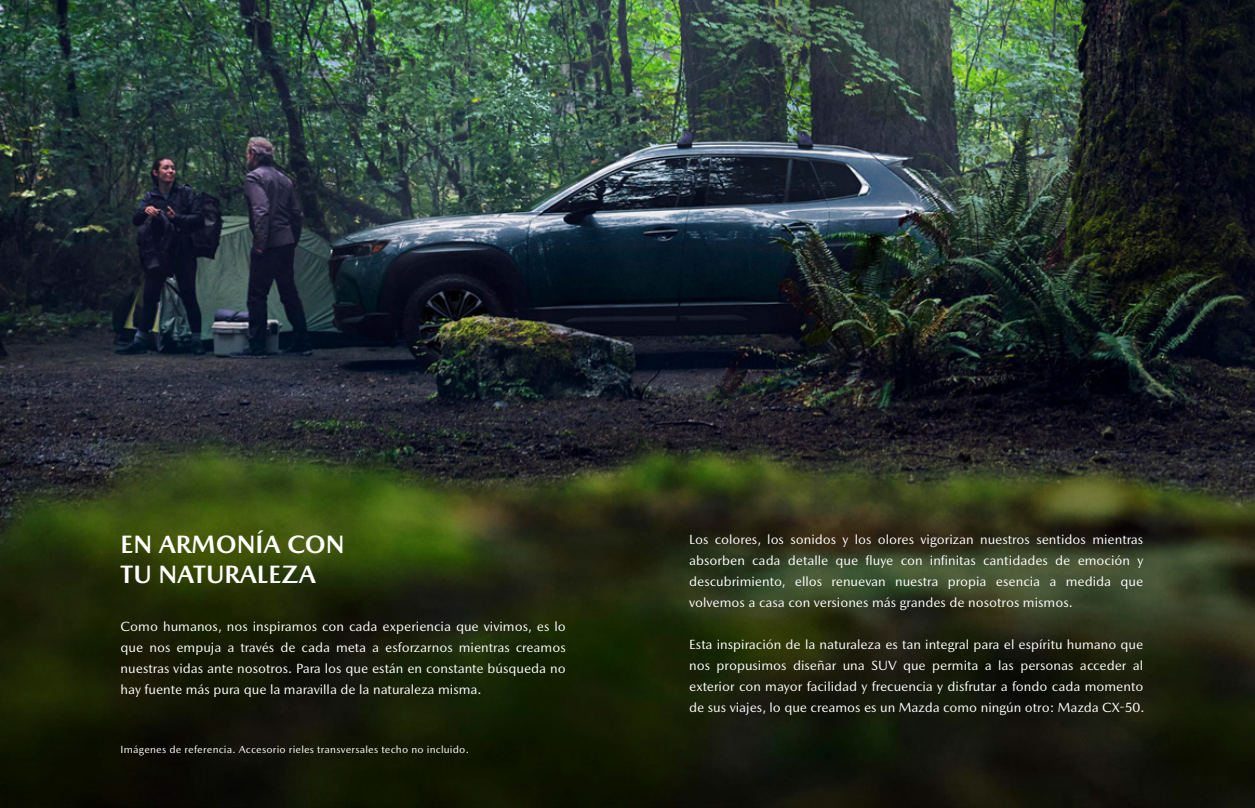
<style>
.page{position:relative;width:1255px;height:808px;background:#fff}
.page>*{position:absolute;margin:0;border:0;box-sizing:border-box;transform-origin:0 0}
.t1{font:700 25.5px/30.6px "Mazda Type";color:#fff}
.t2{font:13.5px/21px "Mazda Type";color:#fff;text-align:justify}
.t3{font:10.5px "Mazda Type";letter-spacing:.02em;color:#fff}
</style>
<div class="page">
<img style="left:0;top:0;width:1254px;height:808px">
<h1 class="t1" style="left:121px;top:528px;width:225px">EN ARMONÍA CON<br>TU NATURALEZA</h1>
<p class="t2" style="left:121px;top:616px;width:446px">Como humanos, nos inspiramos con cada experiencia que vivimos, es lo que nos empuja a través de cada meta a esforzarnos mientras creamos nuestras vidas ante nosotros. Para los que están en constante búsqueda no hay fuente más pura que la maravilla de la naturaleza misma.</p>
<p class="t3" style="left:121px;top:743px;width:349px">Imágenes de referencia. Accesorio rieles transversales techo no incluido.</p>
<p class="t2" style="left:689px;top:529px;width:455px">Los colores, los sonidos y los olores vigorizan nuestros sentidos mientras absorben cada detalle que fluye con infinitas cantidades de emoción y descubrimiento, ellos renuevan nuestra propia esencia a medida que volvemos a casa con versiones más grandes de nosotros mismos.</p>
<p class="t2" style="left:689px;top:634px;width:457px">Esta inspiración de la naturaleza es tan integral para el espíritu humano que nos propusimos diseñar una SUV que permita a las personas acceder al exterior con mayor facilidad y frecuencia y disfrutar a fondo cada momento de sus viajes, lo que creamos es un Mazda como ningún otro: Mazda CX-50.</p>
</div>
